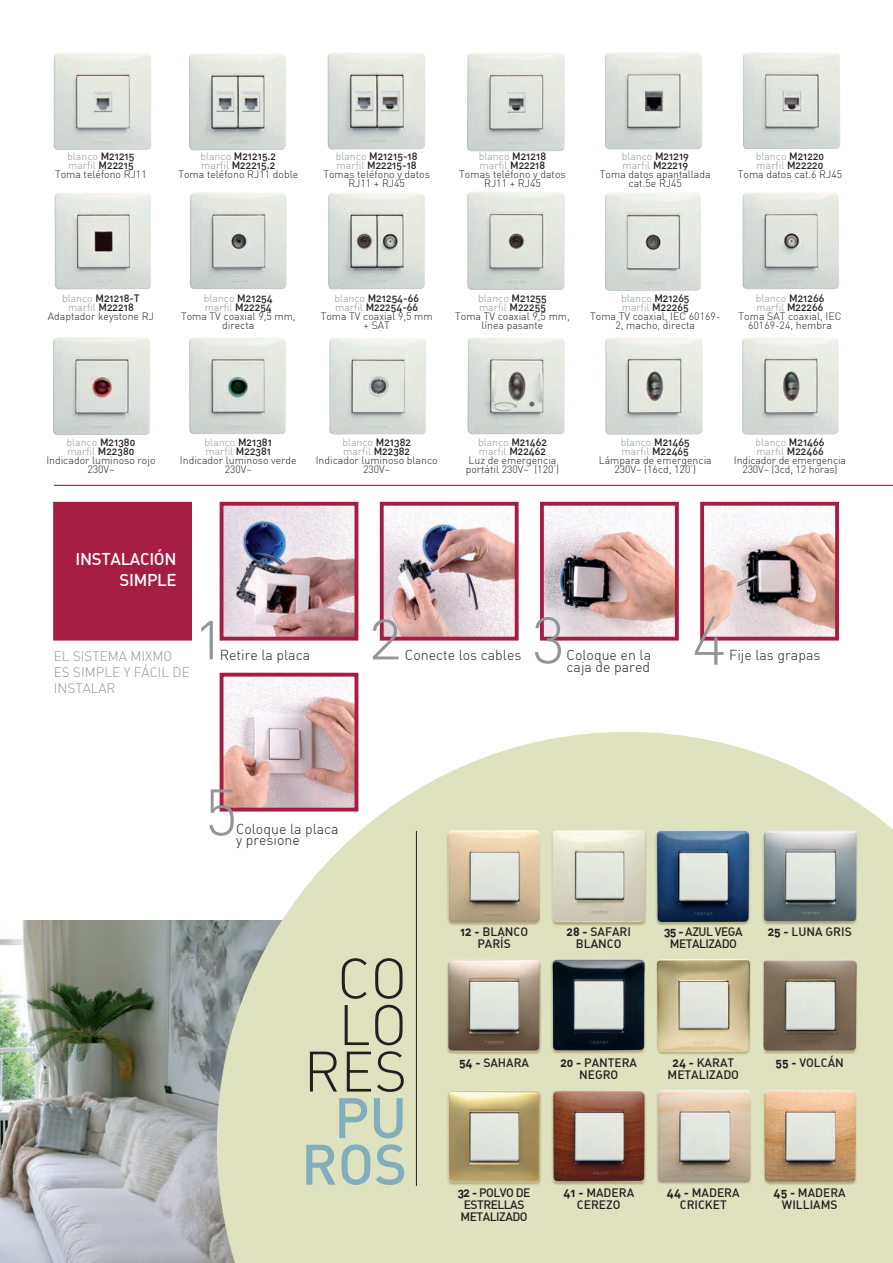
<style>
.page{position:relative;width:893px;height:1263px;background:#fff}
.page>*{position:absolute;margin:0;border:0;box-sizing:border-box;transform-origin:0 0}
.t1{font:300 64.35px "DIN Alternate";color:#939598}
.t2{font:300 56.1px/46.5px "DIN Alternate";color:#231f20;text-align:right}
.t3{font:500 56.1px/46.5px "DIN Alternate";color:#81adbc;text-align:center}
.t4{font:500 16.8px/20.5px "DIN Alternate";letter-spacing:-.02em;color:#fff;text-align:right}
.t5{font:300 14.1px/11.6px "DIN Alternate";color:#231f20}
.t6{font:300 13.5px/16.2px "DIN Alternate";color:#939598}
.t7{font:500 12px/12px "DIN Alternate";color:#231f20;text-align:center}
.t8{font:500 12px/12px "DIN Alternate";letter-spacing:-.04em;color:#231f20}
.t9{font:300 10.5px/9px "DIN";color:#231f20;text-align:center}
.t10{font:300 10.5px/9px "DIN Alternate";color:#939598}
.t11{font:500 10.5px/9px "DIN Alternate";color:#231f20}
.s1{font-weight:500;color:#231f20}
.s2{font-weight:300;color:#939598}
.s3{font-weight:700}
</style>
<div class="page">
<img style="left:0;top:921px;width:217px;height:342px">
<svg style="left:217px;top:732px;width:676px;height:531px;background:#e1e3c5"></svg>
<div style="left:53px;top:502px;width:139px;height:139px;background:#a61d43;border:4px solid #a61d43"></div>
<hr style="left:416px;top:831px;width:1px;height:355px;background:#231f20">
<img style="left:225px;top:507px;width:128px;height:129px">
<div style="left:220px;top:502px;width:138px;height:139px;border:4px solid #a61d43"></div>
<img style="left:385px;top:507px;width:129px;height:129px">
<div style="left:380px;top:502px;width:139px;height:139px;border:4px solid #a61d43"></div>
<img style="left:545px;top:507px;width:129px;height:129px">
<div style="left:540px;top:502px;width:139px;height:139px;border:4px solid #a61d43"></div>
<img style="left:225px;top:678px;width:128px;height:128px">
<div style="left:220px;top:673px;width:138px;height:138px;border:4px solid #a61d43"></div>
<img style="left:705px;top:507px;width:129px;height:129px">
<div style="left:700px;top:502px;width:139px;height:139px;border:4px solid #a61d43"></div>
<img style="left:467px;top:53px;width:98px;height:99px">
<img style="left:53px;top:53px;width:98px;height:97px">
<img style="left:189px;top:54px;width:97px;height:97px">
<img style="left:327px;top:53px;width:98px;height:97px">
<img style="left:756px;top:1086px;width:104px;height:100px">
<img style="left:539px;top:954px;width:113px;height:106px">
<img style="left:641px;top:1084px;width:115px;height:109px">
<img style="left:639px;top:822px;width:114px;height:107px">
<img style="left:753px;top:822px;width:111px;height:108px">
<img style="left:435px;top:822px;width:113px;height:110px">
<img style="left:540px;top:828px;width:110px;height:101px">
<img style="left:440px;top:1086px;width:214px;height:101px">
<div style="left:447px;top:1090px;width:95px;height:95px;background:#a29161;opacity:.7"></div>
<img style="left:441px;top:957px;width:106px;height:99px">
<img style="left:759px;top:957px;width:107px;height:99px">
<img style="left:651px;top:957px;width:108px;height:100px">
<img style="left:743px;top:53px;width:98px;height:95px">
<img style="left:189px;top:337px;width:97px;height:98px">
<img style="left:605px;top:192px;width:96px;height:99px">
<img style="left:329px;top:338px;width:97px;height:97px">
<img style="left:53px;top:337px;width:97px;height:99px">
<img style="left:605px;top:52px;width:97px;height:98px">
<img style="left:54px;top:193px;width:97px;height:97px">
<img style="left:467px;top:338px;width:98px;height:97px">
<img style="left:467px;top:192px;width:98px;height:98px">
<img style="left:190px;top:192px;width:97px;height:97px">
<img style="left:328px;top:193px;width:97px;height:97px">
<img style="left:742px;top:193px;width:97px;height:97px">
<img style="left:605px;top:337px;width:98px;height:98px">
<img style="left:742px;top:337px;width:97px;height:98px">
<hr style="left:54px;top:485px;width:839px;height:1px;background:#a61d43">
<p class="t10" style="left:67px;top:151px;width:69px">blanco <span class="s1">M21215 </span>marfil <span class="s1">M22215</span></p>
<p class="t9" style="left:55px;top:169px;width:93px">Toma teléfono RJ11</p>
<p class="t11" style="left:200px;top:151px;width:77px"><span class="s2">blanco</span> M21215.2 <span class="s2">marfil</span> M22215.2</p>
<p class="t9" style="left:178px;top:169px;width:121px">Toma teléfono RJ11 doble</p>
<p class="t11" style="left:336px;top:151px;width:83px"><span class="s2">blanco</span> M21215-18 <span class="s2">marfil</span> M22215-18</p>
<p class="t9" style="left:323px;top:169px;width:108px">Tomas teléfono y datos<br>RJ11 + RJ45</p>
<p class="t10" style="left:479px;top:151px;width:69px">blanco <span class="s1">M21218 </span>marfil <span class="s1">M22218</span></p>
<p class="t9" style="left:459px;top:169px;width:108px">Tomas teléfono y datos<br>RJ11 + RJ45</p>
<p class="t10" style="left:622px;top:151px;width:69px">blanco <span class="s1">M21219 </span>marfil <span class="s1">M22219</span></p>
<p class="t9" style="left:600px;top:169px;width:112px">Toma datos apantallada cat.5e RJ45</p>
<p class="t10" style="left:756px;top:151px;width:70px">blanco <span class="s1">M21220 </span>marfil <span class="s1">M22220</span></p>
<p class="t9" style="left:738px;top:169px;width:106px">Toma datos cat.6 RJ45</p>
<p class="t11" style="left:62px;top:294px;width:79px;text-align:center"><span class="s2">blanco</span> M21218-T <span class="s2">marfil</span> M22218</p>
<p class="t9" style="left:48px;top:312px;width:108px">Adaptador keystone RJ</p>
<p class="t10" style="left:204px;top:294px;width:70px">blanco <span class="s1">M21254 </span>marfil <span class="s1">M22254</span></p>
<p class="t9" style="left:181px;top:312px;width:116px">Toma TV coaxial 9,5 mm, directa</p>
<p class="t11" style="left:334px;top:294px;width:86px"><span class="s2">blanco</span> M21254-66 <span class="s2">marfil</span> M22254-66</p>
<p class="t9" style="left:321px;top:312px;width:113px">Toma TV coaxial 9,5 mm + SAT</p>
<p class="t10" style="left:478px;top:294px;width:70px">blanco <span class="s1">M21255 </span>marfil <span class="s1">M22255</span></p>
<p class="t9" style="left:455px;top:312px;width:116px">Toma TV coaxial 9,5 mm, línea pasante</p>
<p class="t10" style="left:621px;top:294px;width:70px">blanco <span class="s1">M21265 </span>marfil <span class="s1">M22265</span></p>
<p class="t9" style="left:590px;top:312px;width:132px">Toma TV coaxial, IEC 60169-<br>2, macho, directa</p>
<p class="t10" style="left:756px;top:294px;width:70px">blanco <span class="s1">M21266 </span>marfil <span class="s1">M22266</span></p>
<p class="t9" style="left:739px;top:312px;width:104px">Toma SAT coaxial, IEC<br>60169-24, hembra</p>
<p class="t10" style="left:67px;top:438px;width:70px">blanco <span class="s1">M21380 </span>marfil <span class="s1">M22380</span></p>
<p class="t9" style="left:46px;top:456px;width:111px">Indicador luminoso rojo<br>230V~</p>
<p class="t10" style="left:205px;top:438px;width:69px">blanco <span class="s1">M21381 </span>marfil <span class="s1">M22381</span></p>
<p class="t9" style="left:180px;top:456px;width:118px">Indicador luminoso verde<br>230V~</p>
<p class="t10" style="left:342px;top:438px;width:70px">blanco <span class="s1">M21382 </span>marfil <span class="s1">M22382</span></p>
<p class="t9" style="left:316px;top:456px;width:124px">Indicador luminoso blanco<br>230V~</p>
<h3 class="t4" style="left:76px;top:548px;width:102px">INSTALACIÓN<br>SIMPLE</h3>
<p class="t10" style="left:478px;top:438px;width:70px">blanco <span class="s1">M21462 </span>marfil <span class="s1">M22462</span></p>
<p class="t9" style="left:466px;top:456px;width:95px;text-align:left">Luz de emergencia portátil 230V~ (120’)</p>
<p class="t10" style="left:621px;top:438px;width:70px">blanco <span class="s1">M21465 </span>marfil <span class="s1">M22465</span></p>
<p class="t9" style="left:599px;top:456px;width:114px">Lámpara de emergencia<br>230V~ (16cd, 120’)</p>
<p class="t10" style="left:755px;top:438px;width:71px">blanco <span class="s1">M21466 </span>marfil <span class="s1">M22466</span></p>
<p class="t9" style="left:734px;top:456px;width:114px">Indicador de emergencia<br>230V~ (3cd, 12 horas)</p>
<p class="t6" style="left:54px;top:648px;width:138px">EL SISTEMA MIXMO<br>ES SIMPLE Y FÁCIL DE<br>INSTALAR</p>
<h1 class="t1" style="left:692px;top:594px;width:35px">4</h1>
<h1 class="t1" style="left:198px;top:597px;width:24px">1</h1>
<h1 class="t1" style="left:370px;top:597px;width:33px">2</h1>
<h1 class="t1" style="left:532px;top:593px;width:34px">3</h1>
<h3 class="t5" style="left:220px;top:649px;width:92px">Retire la placa</h3>
<h3 class="t5" style="left:405px;top:649px;width:118px">Conecte los cables</h3>
<h3 class="t5" style="left:567px;top:649px;width:86px">Coloque en la caja de pared</h3>
<h3 class="t5" style="left:729px;top:649px;width:93px">Fije las grapas</h3>
<h1 class="t1" style="left:206px;top:765px;width:34px">5</h1>
<h3 class="t5" style="left:236px;top:822px;width:104px">Coloque la placa y presione</h3>
<h2 class="t2" style="left:304px;top:954px;width:105px">CO<br>LO<br>RES</h2>
<h2 class="t3" style="left:301px;top:1093px;width:108px">PU<br>ROS</h2>
<p class="t7" style="left:460px;top:925px;width:70px"><span class="s3">12 -</span> BLANCO</p>
<p class="t7" style="left:768px;top:925px;width:86px"><span class="s3">25 -</span> LUNA GRIS</p>
<p class="t7" style="left:477px;top:937px;width:35px">PARÍS</p>
<p class="t7" style="left:567px;top:925px;width:66px"><span class="s3">28 -</span> SAFARI<br>BLANCO</p>
<p class="t8" style="left:664px;top:925px;width:80px;text-align:center"><span class="s3">35 -</span> AZUL VEGA<br>METALIZADO</p>
<p class="t7" style="left:459px;top:1056px;width:72px"><span class="s3">54 -</span> SAHARA</p>
<p class="t7" style="left:672px;top:1056px;width:63px"><span class="s3">24 -</span> KARAT</p>
<p class="t7" style="left:775px;top:1056px;width:70px"><span class="s3">55 -</span> VOLCÁN</p>
<p class="t7" style="left:668px;top:1068px;width:73px">METALIZADO</p>
<p class="t7" style="left:560px;top:1056px;width:78px"><span class="s3">20 -</span> PANTERA<br>NEGRO</p>
<p class="t8" style="left:458px;top:1186px;width:74px"><span class="s3">32 -</span> POLVO DE<br>ESTRELLAS<br>METALIZADO</p>
<p class="t7" style="left:563px;top:1186px;width:72px"><span class="s3">41 -</span> MADERA<br>CEREZO</p>
<p class="t7" style="left:774px;top:1186px;width:74px"><span class="s3">45 -</span> MADERA<br>WILLIAMS</p>
<p class="t7" style="left:667px;top:1186px;width:74px"><span class="s3">44 -</span> MADERA<br>CRICKET</p>
</div>
